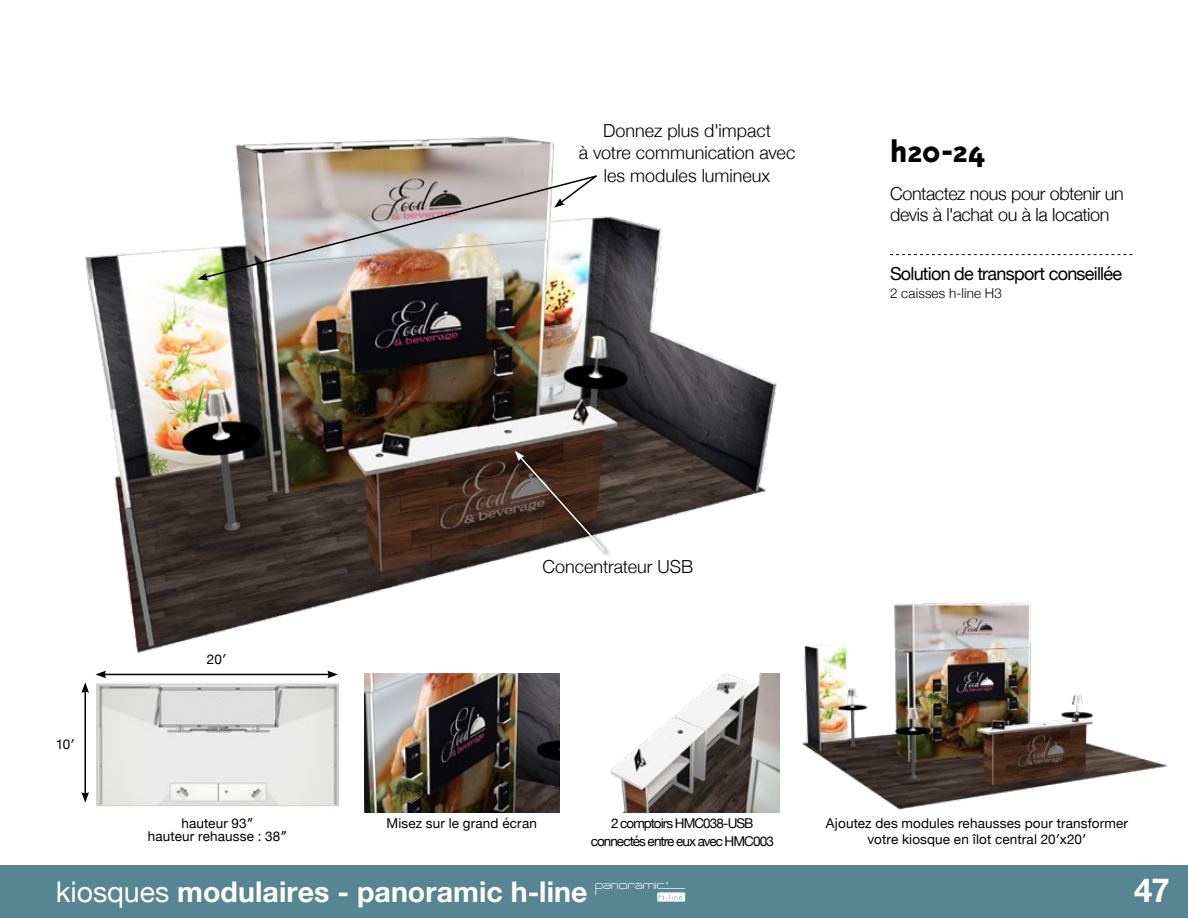
<style>
.page{position:relative;width:1188px;height:918px;background:#fff}
.page>*{position:absolute;margin:0;border:0;box-sizing:border-box;transform-origin:0 0}
.t1{font:800 33px "Triplex Sans";color:#000}
.t2{font:700 33px "Helvetica Neue";color:#fff}
.t3{font:700 28.5px "Helvetica Neue";letter-spacing:.005em;color:#fff}
.t4{font:300 18px/22.5px "Helvetica Neue";letter-spacing:-.01em;color:#000;text-align:center}
.t5{font:18px "Helvetica Neue";letter-spacing:-.04em;color:#000}
.t6{font:13.5px/16.2px "Helvetica Neue";letter-spacing:.01em;color:#000;text-align:center}
.t7{font:13.5px/18px "Helvetica Neue";letter-spacing:-.07em;color:#000;text-align:center}
.t8{font:300 13.5px "Helvetica Neue";letter-spacing:.01em;color:#000}
.s1{font-size:33px}
.s2{font-weight:400}
</style>
<div class="page">
<img style="left:802px;top:603px;width:366px;height:207px">
<img style="left:85px;top:136px;width:738px;height:570px">
<div style="left:514px;top:450px;width:97px;height:108px;background:#000;opacity:.75"></div>
<svg style="left:515px;top:451px;width:91px;height:102px;background:#57453c"></svg>
<img style="left:197px;top:174px;width:401px;height:106px">
<svg style="left:890px;top:254px;width:242px;height:1px"></svg>
<img style="left:96px;top:674px;width:243px;height:133px">
<img style="left:364px;top:673px;width:195px;height:139px">
<img style="left:585px;top:673px;width:195px;height:139px">
<hr style="left:104px;top:674px;width:226px;height:1px;background:#000">
<svg style="left:96px;top:671px;width:10px;height:7px"></svg>
<svg style="left:327px;top:671px;width:11px;height:7px"></svg>
<hr style="left:84px;top:691px;width:2px;height:104px;background:#000">
<svg style="left:81px;top:682px;width:8px;height:11px"></svg>
<svg style="left:81px;top:792px;width:8px;height:11px"></svg>
<div style="left:0;top:865px;width:1188px;height:53px;background:#588592"></div>
<svg style="left:595px;top:882px;width:91px;height:20px"></svg>
<h3 class="t4" style="left:579px;top:118px;width:218px">Donnez plus d'impact<br>à votre communication avec les modules lumineux</h3>
<h1 class="t1" style="left:890px;top:133px;width:97px">h20-24</h1>
<h3 class="t4" style="left:890px;top:182px;width:235px;line-height:21px;text-align:left">Contactez nous pour obtenir un devis à l'achat ou à la location</h3>
<h3 class="t5" style="left:890px;top:261px;width:234px">Solution de transport conseillée</h3>
<p class="t8" style="left:890px;top:282px;width:114px">2 caisses h-line H3</p>
<p class="t6" style="left:56px;top:737px;width:20px">10′</p>
<p class="t6" style="left:207px;top:652px;width:21px">20′</p>
<p class="t6" style="left:148px;top:817px;width:141px;line-height:13.5px">hauteur 93″<br>hauteur rehausse : 38″</p>
<h3 class="t4" style="left:542px;top:554px;width:152px">Concentrateur USB</h3>
<p class="t6" style="left:387px;top:815px;width:152px">Misez sur le grand écran</p>
<p class="t7" style="left:591px;top:815px;width:185px">2 comptoirs HMC038-USB connectés entre eux avec HMC003</p>
<p class="t6" style="left:826px;top:815px;width:304px">Ajoutez des modules rehausses pour transformer votre kiosque en îlot central 20′x20′</p>
<h2 class="t3" style="left:20px;top:869px;width:569px"><span class="s1">47</span><span class="s2">kiosques</span> modulaires - panoramic h-line</h2>
<h2 class="t3" style="left:86px;top:869px;width:533px"><span class="s2">kiosques</span> modulaires - panoramic h-line</h2>
<h1 class="t2" style="left:1134px;top:864px;width:37px">47</h1>
</div>
